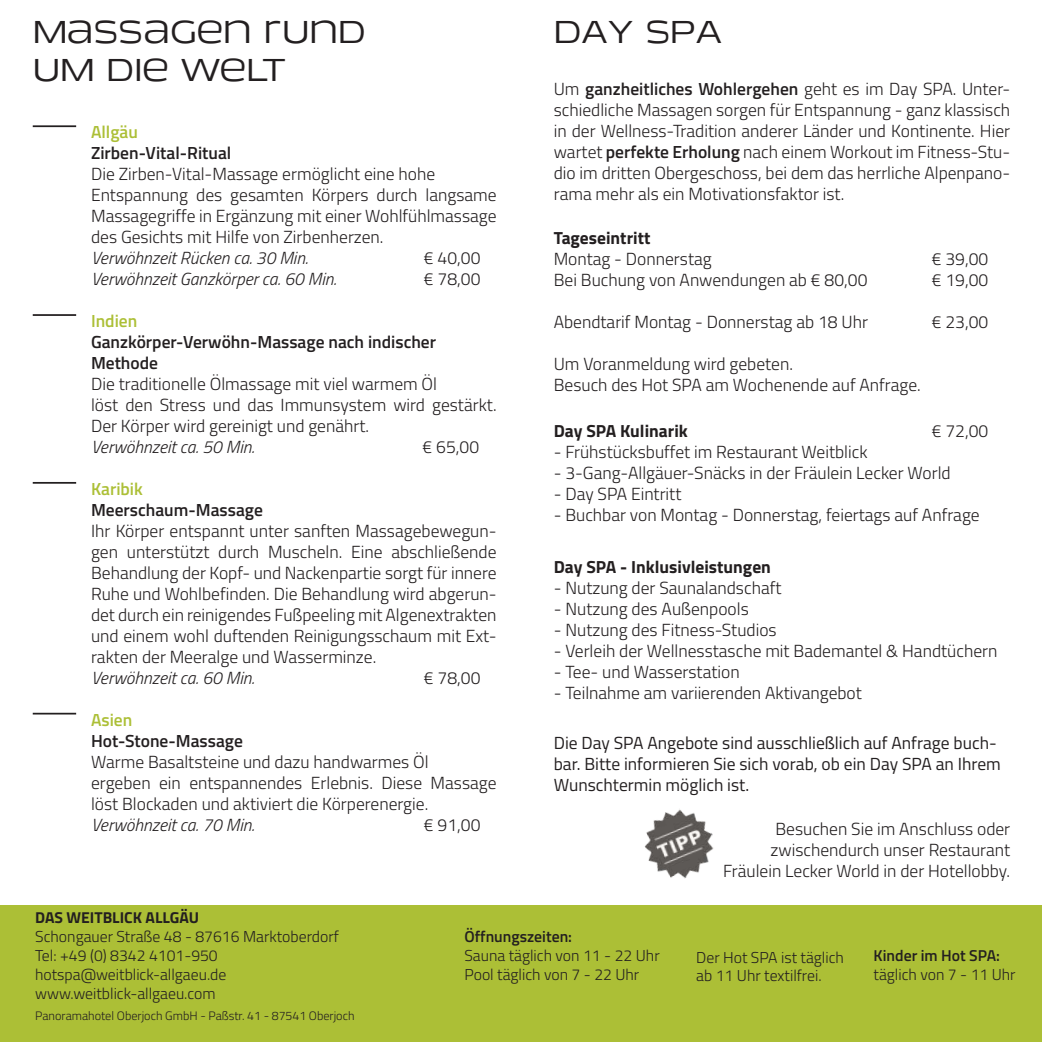
<style>
.page{position:relative;width:1042px;height:1042px;background:#fff}
.page>*{position:absolute;margin:0;border:0;box-sizing:border-box;transform-origin:0 0}
.t1{font:31.5px/37.8px "EXT Unicase 400";color:#231f20}
.t2{font:300 17.5px/21px "Titillium Web";color:#231f20}
.t3{font:17.5px/21px "Titillium Web";color:#231f20}
.t4{font:italic 300 17.5px "Titillium Web";color:#231f20}
.t5{font:600 17.5px/21px "Titillium Web";color:#231f20}
.t6{font:700 17.5px "Titillium Web";color:#231f20}
.t7{font:600 17.5px "Titillium Web";color:#acbf36}
.t8{font:300 15.75px/18.9px "Titillium Web";color:#231f20}
.t9{font:600 15.75px "Titillium Web";color:#231f20}
.t10{font:700 15.75px "Titillium Web";color:#231f20}
.t11{font:300 12.25px "Titillium Web";color:#231f20}
.s1{font-weight:600}
</style>
<div class="page">
<hr style="left:33px;top:125px;width:43px;height:2px;background:#231f20">
<hr style="left:33px;top:314px;width:43px;height:2px;background:#231f20">
<hr style="left:33px;top:482px;width:43px;height:2px;background:#231f20">
<hr style="left:33px;top:713px;width:43px;height:1px;background:#231f20">
<div style="left:0;top:905px;width:1042px;height:137px;background:#acbf36"></div>
<img style="left:644px;top:809px;width:70px;height:70px">
<h1 class="t1" style="left:33px;top:13px;width:335px">MASSAGEN RUND<br>UM DIE WELT</h1>
<p class="t7" style="left:91px;top:119px;width:48px">Allgäu</p>
<p class="t5" style="left:91px;top:142px;width:142px">Zirben-Vital-Ritual</p>
<p class="t2" style="left:91px;top:163px;width:407px">Die Zirben-Vital-Massage ermöglicht eine hohe Entspannung des gesamten Körpers durch langsame Massagegriffe in Ergänzung mit einer Wohlfühlmassage des Gesichts mit Hilfe von Zirbenherzen.</p>
<p class="t4" style="left:91px;top:245px;width:218px">Verwöhnzeit Rücken ca. 30 Min.</p>
<p class="t2" style="left:424px;top:247px;width:58px">€ 40,00</p>
<p class="t4" style="left:91px;top:266px;width:247px">Verwöhnzeit Ganzkörper ca. 60 Min.</p>
<p class="t2" style="left:424px;top:268px;width:58px">€ 78,00</p>
<p class="t7" style="left:91px;top:308px;width:48px">Indien</p>
<p class="t5" style="left:91px;top:330px;width:347px">Ganzkörper-Verwöhn-Massage nach indischer<br>Methode</p>
<p class="t2" style="left:91px;top:372px;width:407px">Die traditionelle Ölmassage mit viel warmem Öl<br>löst den Stress und das Immunsystem wird gestärkt.<br>Der Körper wird gereinigt und genährt.</p>
<p class="t4" style="left:91px;top:434px;width:165px">Verwöhnzeit ca. 50 Min.</p>
<p class="t2" style="left:422px;top:435px;width:58px">€ 65,00</p>
<p class="t7" style="left:91px;top:475px;width:53px">Karibik</p>
<p class="t5" style="left:91px;top:498px;width:173px">Meerschaum-Massage</p>
<p class="t2" style="left:91px;top:519px;width:407px;text-align:justify">Ihr Körper entspannt unter sanften Massagebewegun&shy;gen unterstützt durch Muscheln. Eine abschließende Behandlung der Kopf- und Nackenpartie sorgt für innere Ruhe und Wohlbefinden. Die Behandlung wird abgerun&shy;det durch ein reinigendes Fußpeeling mit Algenextrakten und einem wohl duftenden Reinigungsschaum mit Ext&shy;rakten der Meeralge und Wasserminze.</p>
<p class="t4" style="left:91px;top:665px;width:165px">Verwöhnzeit ca. 60 Min.</p>
<p class="t2" style="left:424px;top:666px;width:58px">€ 78,00</p>
<p class="t7" style="left:91px;top:706px;width:43px">Asien</p>
<p class="t5" style="left:91px;top:729px;width:153px">Hot-Stone-Massage</p>
<p class="t2" style="left:91px;top:750px;width:407px">Warme Basaltsteine und dazu handwarmes Öl<br>ergeben ein entspannendes Erlebnis. Diese Massage löst Blockaden und aktiviert die Körperenergie.</p>
<p class="t4" style="left:91px;top:812px;width:165px">Verwöhnzeit ca. 70 Min.</p>
<p class="t2" style="left:424px;top:813px;width:58px">€ 91,00</p>
<h1 class="t1" style="left:554px;top:13px;width:170px">DAY SPA</h1>
<p class="t2" style="left:554px;top:78px;width:458px;text-align:justify">Um <span class="s1">ganzheitliches Wohlergehen</span> geht es im Day SPA. Unter&shy;schiedliche Massagen sorgen für Entspannung - ganz klassisch in der Wellness-Tradition anderer Länder und Kontinente. Hier wartet <span class="s1">perfekte Erholung</span> nach einem Workout im Fitness-Stu&shy;dio im dritten Obergeschoss, bei dem das herrliche Alpenpano&shy;rama mehr als ein Motivationsfaktor ist.</p>
<p class="t6" style="left:554px;top:225px;width:98px">Tageseintritt</p>
<p class="t2" style="left:554px;top:248px;width:159px">Montag - Donnerstag</p>
<p class="t2" style="left:932px;top:248px;width:58px">€ 39,00</p>
<p class="t2" style="left:554px;top:269px;width:315px">Bei Buchung von Anwendungen ab € 80,00</p>
<p class="t2" style="left:932px;top:269px;width:58px">€ 19,00</p>
<p class="t2" style="left:554px;top:311px;width:316px">Abendtarif Montag - Donnerstag ab 18 Uhr</p>
<p class="t2" style="left:932px;top:311px;width:58px">€ 23,00</p>
<p class="t2" style="left:554px;top:353px;width:369px">Um Voranmeldung wird gebeten.<br>Besuch des Hot SPA am Wochenende auf Anfrage.</p>
<p class="t6" style="left:554px;top:417px;width:136px">Day SPA Kulinarik</p>
<p class="t2" style="left:932px;top:419px;width:58px">€ 72,00</p>
<p class="t2" style="left:554px;top:440px;width:315px">- Frühstücksbuffet im Restaurant Weitblick</p>
<p class="t2" style="left:554px;top:461px;width:398px">- 3-Gang-Allgäuer-Snäcks in der Fräulein Lecker World</p>
<p class="t2" style="left:554px;top:482px;width:129px">- Day SPA Eintritt</p>
<p class="t2" style="left:554px;top:503px;width:427px">- Buchbar von Montag - Donnerstag, feiertags auf Anfrage</p>
<p class="t6" style="left:554px;top:553px;width:219px">Day SPA - Inklusivleistungen</p>
<p class="t2" style="left:554px;top:576px;width:229px">- Nutzung der Saunalandschaft</p>
<p class="t2" style="left:554px;top:597px;width:197px">- Nutzung des Außenpools</p>
<p class="t2" style="left:554px;top:618px;width:224px">- Nutzung des Fitness-Studios</p>
<p class="t2" style="left:554px;top:639px;width:445px">- Verleih der Wellnesstasche mit Bademantel &amp; Handtüchern</p>
<p class="t2" style="left:554px;top:660px;width:187px">- Tee- und Wasserstation</p>
<p class="t2" style="left:554px;top:681px;width:310px">- Teilnahme am variierenden Aktivangebot</p>
<p class="t3" style="left:554px;top:731px;width:448px">Die Day SPA Angebote sind ausschließlich auf Anfrage buch&shy;bar. Bitte informieren Sie sich vorab, ob ein Day SPA an Ihrem<br>Wunschtermin möglich ist.</p>
<p class="t2" style="left:723px;top:818px;width:289px;text-align:right">Besuchen Sie im Anschluss oder zwischendurch unser Restaurant<br>Fräulein Lecker World in der Hotellobby.</p>
<p class="t10" style="left:35px;top:905px;width:165px">DAS WEITBLICK ALLGÄU</p>
<p class="t8" style="left:35px;top:926px;width:305px">Schongauer Straße 48 - 87616 Marktoberdorf<br>Tel: +49 (0) 8342 4101-950 hotspa@weitblick-allgaeu.de www.weitblick-allgaeu.com</p>
<p class="t11" style="left:35px;top:1006px;width:321px">Panoramahotel Oberjoch GmbH - Paßstr. 41 - 87541 Oberjoch</p>
<p class="t9" style="left:464px;top:924px;width:109px">Öffnungszeiten:</p>
<p class="t8" style="left:464px;top:945px;width:197px">Sauna täglich von 11 - 22 Uhr<br>Pool täglich von 7 - 22 Uhr</p>
<p class="t8" style="left:696px;top:947px;width:149px">Der Hot SPA ist täglich ab 11 Uhr textilfrei.</p>
<p class="t9" style="left:873px;top:943px;width:128px">Kinder im Hot SPA:</p>
<p class="t8" style="left:873px;top:964px;width:144px">täglich von 7 - 11 Uhr</p>
</div>
